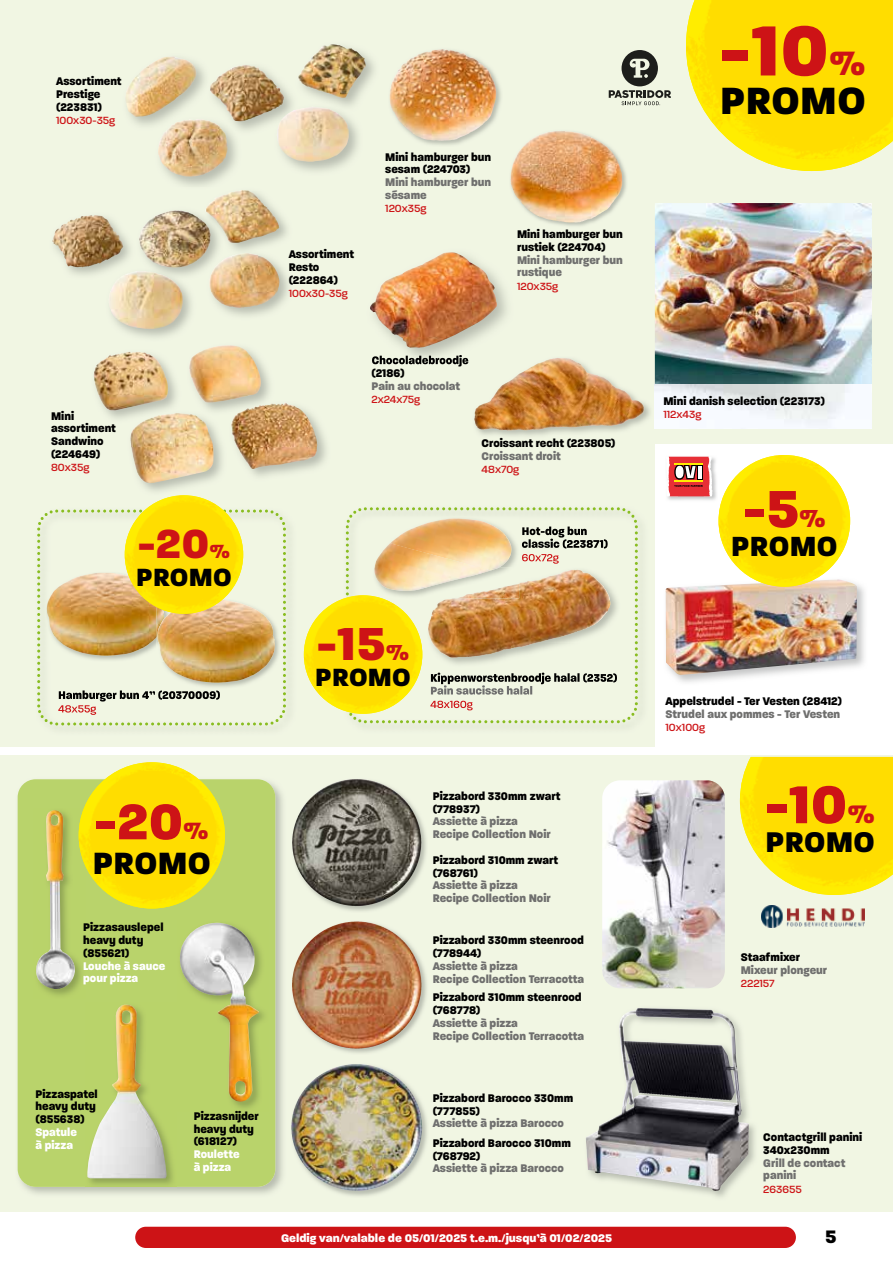
<style>
.page{position:relative;width:893px;height:1263px;background:#fff}
.page>*{position:absolute;margin:0;border:0;box-sizing:border-box;transform-origin:0 0}
.t1{font:800 76.65px "Paralucent";color:#cd1316}
.t2{font:800 57.6px "Paralucent";color:#cd1316}
.t3{font:800 56.7px "Paralucent";color:#cd1316}
.t4{font:800 54.15px "Paralucent";color:#cd1316}
.t5{font:800 49.95px "Paralucent";color:#cd1316}
.t6{font:800 43.95px "Paralucent";color:#cd1316}
.t7{font:800 40.95px "Paralucent";letter-spacing:.01em;color:#000}
.t8{font:800 33.15px "Paralucent";letter-spacing:.01em;color:#000}
.t9{font:800 30.75px "Paralucent";letter-spacing:.01em;color:#000}
.t10{font:800 29.85px "Paralucent";letter-spacing:.01em;color:#000}
.t11{font:800 26.85px "Paralucent";letter-spacing:.01em;color:#000}
.t12{font:800 19.5px "Paralucent";color:#000}
.t13{font:800 12px/12.8px "Paralucent";color:#000;scale:.95 1}
.t14{font:800 12px/12.8px "Paralucent";color:#6f6f6e;scale:.95 1}
.t15{font:800 12px "Paralucent";color:#fff}
.t16{font:800 12px/12.8px "Paralucent";color:#fff;scale:.95 1}
.t17{font:500 11.25px "Paralucent";color:#cd1316}
.s1{font-size:36.45px}
.s2{font-size:20.55px}
.s3{font-size:25.5px}
.s4{font-size:23.4px}
.s5{font-size:26.55px}
.s6{font-size:27.45px}
</style>
<div class="page">
<div style="left:135px;top:1227px;width:661px;height:21px;background:#cd1316;border-radius:11px"></div>
<div style="left:0;top:756px;width:893px;height:456px;background:#f1f6e3"></div>
<img style="left:586px;top:1008px;width:163px;height:184px">
<img style="left:602px;top:780px;width:123px;height:208px">
<img style="left:17px;top:777px;width:266px;height:417px">
<div style="left:18px;top:779px;width:257px;height:408px;background:#b9d36b;border-radius:18px"></div>
<img style="left:215px;top:922px;width:49px;height:186px">
<img style="left:180px;top:923px;width:81px;height:179px">
<img style="left:44px;top:809px;width:41px;height:187px">
<img style="left:36px;top:810px;width:39px;height:179px">
<img style="left:85px;top:1144px;width:92px;height:44px">
<img style="left:87px;top:1004px;width:80px;height:174px">
<img style="left:79px;top:762px;width:146px;height:146px;border-radius:73px">
<img style="left:761px;top:906px;width:103px;height:21px">
<img style="left:292px;top:779px;width:134px;height:132px">
<img style="left:295px;top:779px;width:59px;height:45px">
<img style="left:297px;top:921px;width:130px;height:132px">
<img style="left:292px;top:921px;width:65px;height:90px">
<img style="left:295px;top:1064px;width:132px;height:132px">
<img style="left:291px;top:1064px;width:64px;height:87px">
<img style="left:740px;top:757px;width:153px;height:138px">
<div style="left:0;top:0;width:893px;height:746px;background:#f1f6e3"></div>
<img style="left:655px;top:203px;width:217px;height:182px">
<img style="left:125px;top:55px;width:250px;height:131px">
<img style="left:142px;top:44px;width:224px;height:54px">
<img style="left:93px;top:374px;width:234px;height:122px">
<img style="left:94px;top:345px;width:190px;height:67px">
<img style="left:52px;top:190px;width:237px;height:148px">
<img style="left:205px;top:190px;width:37px;height:25px">
<img style="left:372px;top:355px;width:97px;height:10px">
<img style="left:370px;top:252px;width:128px;height:96px">
<img style="left:474px;top:358px;width:170px;height:73px">
<img style="left:389px;top:49px;width:112px;height:96px">
<img style="left:406px;top:49px;width:37px;height:13px">
<img style="left:510px;top:131px;width:117px;height:95px">
<img style="left:526px;top:131px;width:37px;height:13px">
<svg style="left:609px;top:50px;width:62px;height:55px"></svg>
<img style="left:346px;top:507px;width:292px;height:216px">
<img style="left:304px;top:595px;width:118px;height:119px;border-radius:59px">
<svg style="left:37px;top:510px;width:249px;height:215px"></svg>
<img style="left:125px;top:495px;width:118px;height:119px;border-radius:59px">
<div style="left:655px;top:444px;width:238px;height:305px;background:#fff"></div>
<img style="left:665px;top:579px;width:192px;height:96px">
<img style="left:718px;top:455px;width:132px;height:132px;border-radius:66px">
<img style="left:667px;top:456px;width:50px;height:44px">
<svg style="left:667px;top:457px;width:45px;height:39px"></svg>
<img style="left:686px;top:0;width:207px;height:171px">
<img style="left:655px;top:385px;width:217px;height:44px">
<p class="t13" style="left:56px;top:75px;width:71px">Assortiment<br>Prestige (223831)</p>
<p class="t17" style="left:56px;top:114px;width:61px">100x30-35g</p>
<p class="t13" style="left:289px;top:248px;width:71px">Assortiment<br>Resto (222864)</p>
<p class="t17" style="left:289px;top:287px;width:61px">100x30-35g</p>
<p class="t13" style="left:385px;top:150px;width:113px">Mini hamburger bun sesam (224703)</p>
<p class="t14" style="left:385px;top:176px;width:113px">Mini hamburger bun sésame</p>
<p class="t17" style="left:385px;top:202px;width:43px">120x35g</p>
<p class="t13" style="left:517px;top:228px;width:113px">Mini hamburger bun rustiek (224704)</p>
<p class="t14" style="left:517px;top:253px;width:113px">Mini hamburger bun rustique</p>
<p class="t17" style="left:517px;top:280px;width:43px">120x35g</p>
<h1 class="t1" style="left:720px;top:4px;width:147px">- 10<span class="s1">%</span></h1>
<h3 class="t7" style="left:720px;top:75px;width:147px">PROMO</h3>
<p class="t13" style="left:51px;top:409px;width:70px">Mini assortiment<br>Sandwino (224649)</p>
<p class="t17" style="left:51px;top:461px;width:40px">80x35g</p>
<h3 class="t6" style="left:138px;top:517px;width:94px">- 20<span class="s2">%</span></h3>
<h3 class="t11" style="left:136px;top:561px;width:97px">PROMO</h3>
<h3 class="t4" style="left:95px;top:789px;width:115px">- 20<span class="s3">%</span></h3>
<h3 class="t8" style="left:93px;top:843px;width:119px">PROMO</h3>
<p class="t13" style="left:83px;top:921px;width:86px">Pizzasauslepel heavy duty (855621)</p>
<p class="t16" style="left:83px;top:959px;width:88px">Louche à sauce pour pizza</p>
<p class="t13" style="left:36px;top:1087px;width:67px">Pizzaspatel heavy duty (855638)</p>
<p class="t16" style="left:36px;top:1125px;width:45px">Spatule à pizza</p>
<p class="t13" style="left:194px;top:1110px;width:70px">Pizzasnijder heavy duty (618127)</p>
<p class="t16" style="left:194px;top:1148px;width:50px">Roulette à pizza</p>
<p class="t13" style="left:372px;top:367px;width:36px">(2186)</p>
<p class="t14" style="left:372px;top:379px;width:95px">Pain au chocolat</p>
<p class="t17" style="left:372px;top:393px;width:50px">2x24x75g</p>
<p class="t13" style="left:482px;top:436px;width:142px">Croissant recht (223805)</p>
<p class="t14" style="left:482px;top:449px;width:85px">Croissant droit</p>
<p class="t17" style="left:482px;top:463px;width:39px">48x70g</p>
<h3 class="t5" style="left:317px;top:614px;width:94px">- 15<span class="s4">%</span></h3>
<h3 class="t11" style="left:315px;top:661px;width:97px">PROMO</h3>
<p class="t13" style="left:433px;top:790px;width:136px">Pizzabord 330mm zwart (778937)</p>
<p class="t14" style="left:433px;top:815px;width:126px">Assiette à pizza<br>Recipe Collection Noir</p>
<p class="t13" style="left:433px;top:853px;width:134px">Pizzabord 310mm zwart (768761)</p>
<p class="t14" style="left:433px;top:879px;width:126px">Assiette à pizza<br>Recipe Collection Noir</p>
<p class="t13" style="left:433px;top:934px;width:161px">Pizzabord 330mm steenrood (778944)</p>
<p class="t14" style="left:433px;top:959px;width:161px">Assiette à pizza<br>Recipe Collection Terracotta</p>
<p class="t13" style="left:433px;top:991px;width:158px">Pizzabord 310mm steenrood (768778)</p>
<p class="t14" style="left:433px;top:1017px;width:161px">Assiette à pizza<br>Recipe Collection Terracotta</p>
<p class="t13" style="left:433px;top:1091px;width:149px">Pizzabord Barocco 330mm (777855)</p>
<p class="t14" style="left:433px;top:1117px;width:140px">Assiette à pizza Barocco</p>
<p class="t13" style="left:433px;top:1136px;width:147px">Pizzabord Barocco 310mm (768792)</p>
<p class="t14" style="left:433px;top:1162px;width:140px">Assiette à pizza Barocco</p>
<p class="t13" style="left:663px;top:394px;width:172px">Mini danish selection (223173)</p>
<p class="t17" style="left:663px;top:408px;width:40px">112x43g</p>
<h3 class="t3" style="left:743px;top:475px;width:85px">- 5<span class="s5">%</span></h3>
<h3 class="t10" style="left:731px;top:528px;width:108px">PROMO</h3>
<p class="t13" style="left:665px;top:695px;width:187px">Appelstrudel - Ter Vesten (28412)</p>
<p class="t14" style="left:665px;top:708px;width:185px">Strudel aux pommes - Ter Vesten</p>
<p class="t17" style="left:665px;top:721px;width:41px">10x100g</p>
<h2 class="t2" style="left:765px;top:770px;width:111px">- 10<span class="s6">%</span></h2>
<h3 class="t9" style="left:765px;top:823px;width:111px">PROMO</h3>
<p class="t13" style="left:741px;top:950px;width:64px">Staafmixer</p>
<p class="t14" style="left:741px;top:963px;width:93px">Mixeur plongeur</p>
<p class="t17" style="left:741px;top:977px;width:35px">222157</p>
<p class="t13" style="left:763px;top:1131px;width:106px">Contactgrill panini<br>340x230mm</p>
<p class="t14" style="left:763px;top:1156px;width:88px">Grill de contact panini</p>
<p class="t17" style="left:763px;top:1182px;width:40px">263655</p>
<p class="t15" style="left:281px;top:1231px;width:332px">Geldig van/valable de 05/01/2025 t.e.m./jusqu’à 01/02/2025</p>
<h3 class="t12" style="left:825px;top:1225px;width:13px">5</h3>
</div>
